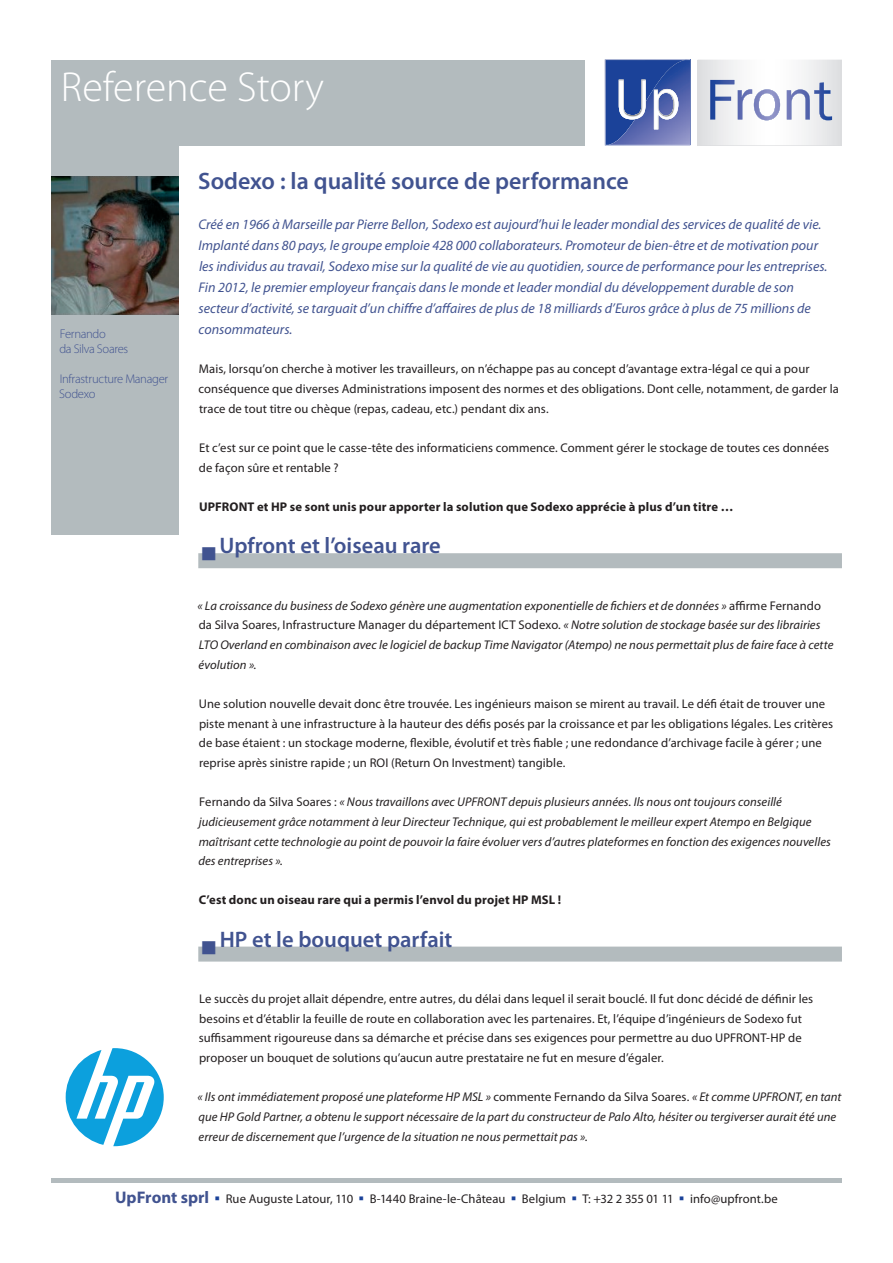
<style>
.page{position:relative;width:893px;height:1263px;background:#fff}
.page>*{position:absolute;margin:0;border:0;box-sizing:border-box;transform-origin:0 0}
.t1{font:300 42.15px "Myriad Pro";color:#fff}
.t2{font:600 23.85px "Myriad Pro";color:#415390}
.t3{font:600 22.5px "Myriad Pro";color:#415390}
.t4{font:italic 14.1px/21px "Myriad Pro";color:#415390}
.t5{font:12.6px/19.6px "Myriad Pro";letter-spacing:.005em;color:#231f20}
.t6{font:italic 12.6px/19.6px "Myriad Pro";letter-spacing:.005em;color:#231f20}
.t7{font:700 12.6px "Myriad Pro";letter-spacing:.01em;color:#231f20}
.t8{font:300 12.6px/15.1px "Myriad Pro";letter-spacing:-.025em;color:#415390}
.s1{font-style:normal}
.s2{font-weight:700;font-size:16.8px;color:#415390}
.s3{color:#1b4299}
</style>
<div class="page">
<img style="left:605px;top:60px;width:85px;height:85px">
<svg style="left:619px;top:80px;width:59px;height:49px"></svg>
<img style="left:654px;top:89px;width:24px;height:40px">
<img style="left:619px;top:80px;width:22px;height:39px">
<svg style="left:710px;top:80px;width:122px;height:40px"></svg>
<img style="left:754px;top:89px;width:26px;height:31px">
<img style="left:814px;top:82px;width:18px;height:38px">
<img style="left:787px;top:89px;width:23px;height:30px">
<img style="left:738px;top:89px;width:14px;height:30px">
<img style="left:710px;top:80px;width:24px;height:39px">
<div style="left:51px;top:60px;width:534px;height:85px;background:#b3bbbe"></div>
<div style="left:51px;top:140px;width:127px;height:44px;background:#b3bbbe"></div>
<div style="left:198px;top:553px;width:644px;height:15px;background:#b3bbbe"></div>
<div style="left:198px;top:946px;width:644px;height:15px;background:#b3bbbe"></div>
<svg style="left:66px;top:1048px;width:98px;height:98px"></svg>
<div style="left:51px;top:296px;width:127px;height:239px;background:#b3bbbe"></div>
<img style="left:51px;top:177px;width:127px;height:137px">
<hr style="left:51px;top:1178px;width:791px;height:4px;background:#b3bbbe">
<svg style="left:202px;top:553px;width:13px;height:1px"></svg>
<svg style="left:202px;top:946px;width:13px;height:1px"></svg>
<h1 class="t1" style="left:61px;top:64px;width:265px">Reference Story</h1>
<p class="t8" style="left:59px;top:326px;width:70px">Fernando<br>da Silva Soares</p>
<p class="t8" style="left:59px;top:371px;width:111px">Infrastructure Manager<br>Sodexo</p>
<h2 class="t2" style="left:198px;top:168px;width:432px">Sodexo : la qualité source de performance</h2>
<p class="t4" style="left:198px;top:214px;width:631px">Créé en 1966 à Marseille par Pierre Bellon, Sodexo est aujourd’hui le leader mondial des services de qualité de vie.<br>Implanté dans 80 pays, le groupe emploie 428 000 collaborateurs. Promoteur de bien-être et de motivation pour les individus au travail, Sodexo mise sur la qualité de vie au quotidien, source de performance pour les entreprises.<br>Fin 2012, le premier employeur français dans le monde et leader mondial du développement durable de son secteur d’activité, se targuait d’un chiffre d’affaires de plus de 18 milliards d’Euros grâce à plus de 75 millions de consommateurs.</p>
<p class="t5" style="left:199px;top:360px;width:642px">Mais, lorsqu’on cherche à motiver les travailleurs, on n’échappe pas au concept d’avantage extra-légal ce qui a pour conséquence que diverses Administrations imposent des normes et des obligations. Dont celle, notamment, de garder la trace de tout titre ou chèque (repas, cadeau, etc.) pendant dix ans.</p>
<p class="t5" style="left:199px;top:438px;width:632px">Et c’est sur ce point que le casse-tête des informaticiens commence. Comment gérer le stockage de toutes ces données de façon sûre et rentable ?</p>
<p class="t7" style="left:199px;top:500px;width:536px">UPFRONT et HP se sont unis pour apporter la solution que Sodexo apprécie à plus d’un titre …</p>
<h3 class="t3" style="left:219px;top:533px;width:223px">Upfront et l’oiseau rare</h3>
<p class="t6" style="left:197px;top:596px;width:637px">« La croissance du business de Sodexo génère une augmentation exponentielle de fichiers et de données » <span class="s1">affirme Fernando da Silva Soares, Infrastructure Manager du département ICT Sodexo.</span> « Notre solution de stockage basée sur des librairies LTO Overland en combinaison avec le logiciel de backup Time Navigator (Atempo) ne nous permettait plus de faire face à cette évolution »<span class="s1">.</span></p>
<p class="t5" style="left:199px;top:694px;width:636px">Une solution nouvelle devait donc être trouvée. Les ingénieurs maison se mirent au travail. Le défi était de trouver une piste menant à une infrastructure à la hauteur des défis posés par la croissance et par les obligations légales. Les critères de base étaient : un stockage moderne, flexible, évolutif et très fiable ; une redondance d’archivage facile à gérer ; une reprise après sinistre rapide ; un ROI (Return On Investment) tangible.</p>
<p class="t6" style="left:198px;top:792px;width:634px"><span class="s1">Fernando da Silva Soares :</span> « Nous travaillons avec UPFRONT depuis plusieurs années. Ils nous ont toujours conseillé judicieusement grâce notamment à leur Directeur Technique, qui est probablement le meilleur expert Atempo en Belgique maîtrisant cette technologie au point de pouvoir la faire évoluer vers d’autres plateformes en fonction des exigences nouvelles des entreprises »<span class="s1">.</span></p>
<p class="t7" style="left:199px;top:893px;width:364px">C’est donc un oiseau rare qui a permis l’envol du projet HP MSL !</p>
<h3 class="t3" style="left:220px;top:926px;width:234px">HP et le bouquet parfait</h3>
<p class="t5" style="left:199px;top:989px;width:616px">Le succès du projet allait dépendre, entre autres, du délai dans lequel il serait bouclé. Il fut donc décidé de définir les besoins et d’établir la feuille de route en collaboration avec les partenaires. Et, l’équipe d’ingénieurs de Sodexo fut suffisamment rigoureuse dans sa démarche et précise dans ses exigences pour permettre au duo UPFRONT-HP de proposer un bouquet de solutions qu’aucun autre prestataire ne fut en mesure d’égaler.</p>
<p class="t6" style="left:197px;top:1087px;width:645px">« Ils ont immédiatement proposé une plateforme HP MSL » <span class="s1">commente Fernando da Silva Soares.</span> « Et comme UPFRONT, en tant que HP Gold Partner, a obtenu le support nécessaire de la part du constructeur de Palo Alto, hésiter ou tergiverser aurait été une erreur de discernement que l’urgence de la situation ne nous permettait pas »<span class="s1">.</span></p>
<p class="t5" style="left:115px;top:1189px;width:664px"><span class="s2">UpFront sprl</span> <span class="s3">▪</span> Rue Auguste Latour, 110 <span class="s3">▪</span> B-1440 Braine-le-Château <span class="s3">▪</span> Belgium <span class="s3">▪</span> T: +32 2 355 01 11 <span class="s3">▪</span> info@upfront.be</p>
</div>
